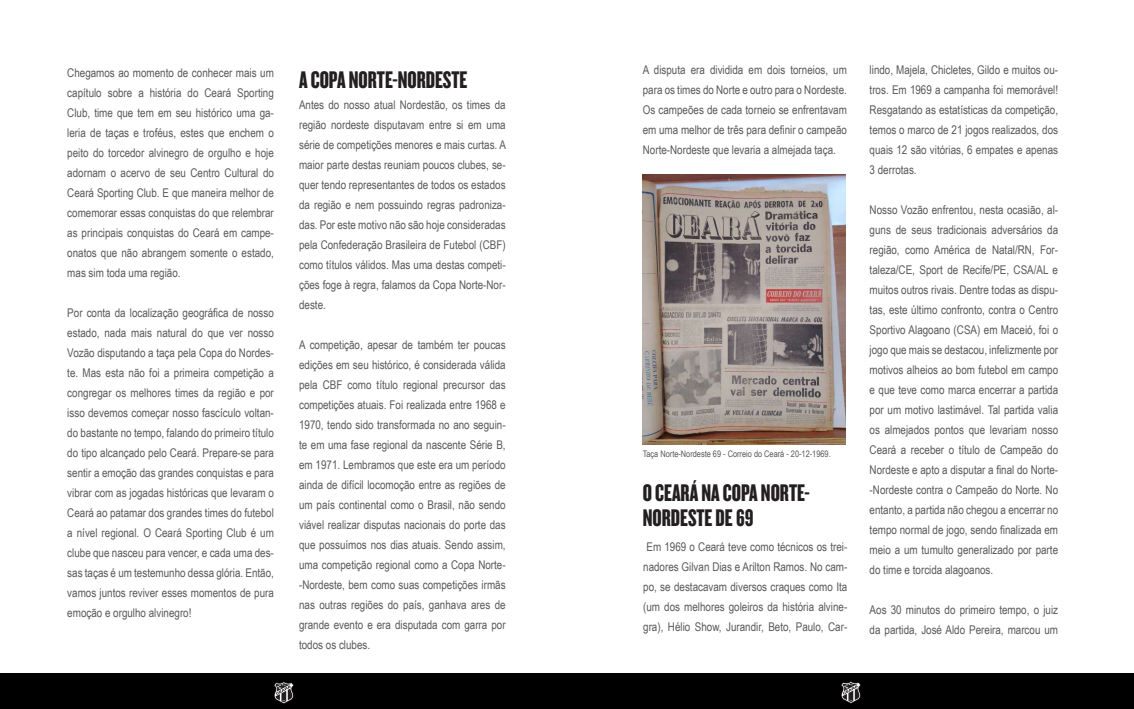
<style>
.page{position:relative;width:1134px;height:709px;background:#fff}
.page>*{position:absolute;margin:0;border:0;box-sizing:border-box;transform-origin:0 0}
.t1{font:25px/25px "Knockout 68 Full Featherwt";color:#231f20}
.t2{font:12px/20px "Arial Narrow";color:#57585a;text-align:justify}
.t3{font:9px "Arial Narrow";color:#57585a}
</style>
<div class="page">
<div style="left:0;top:673px;width:1134px;height:36px;background:#000"></div>
<svg style="left:274px;top:681px;width:20px;height:23px"></svg>
<svg style="left:841px;top:681px;width:20px;height:22px"></svg>
<img style="left:643px;top:174px;width:202px;height:270px">
<p class="t2" style="left:67px;top:62px;width:208px">Chegamos ao momento de conhecer mais um capítulo sobre a história do Ceará Sporting Club, time que tem em seu histórico uma ga&shy;leria de taças e troféus, estes que enchem o peito do torcedor alvinegro de orgulho e hoje adornam o acervo de seu Centro Cultural do Ceará Sporting Club. E que maneira melhor de comemorar essas conquistas do que relembrar as principais conquistas do Ceará em campe&shy;onatos que não abrangem somente o estado, mas sim toda uma região.</p>
<p class="t2" style="left:67px;top:302px;width:208px">Por conta da localização geográfica de nosso estado, nada mais natural do que ver nosso Vozão disputando a taça pela Copa do Nordes&shy;te. Mas esta não foi a primeira competição a congregar os melhores times da região e por isso devemos começar nosso fascículo voltan&shy;do bastante no tempo, falando do primeiro título do tipo alcançado pelo Ceará. Prepare-se para sentir a emoção das grandes conquistas e para vibrar com as jogadas históricas que levaram o Ceará ao patamar dos grandes times do futebol a nível regional. O Ceará Sporting Club é um clube que nasceu para vencer, e cada uma des&shy;sas taças é um testemunho dessa glória. Então, vamos juntos reviver esses momentos de pura emoção e orgulho alvinegro!</p>
<h1 class="t1" style="left:299px;top:67px;width:170px">A COPA NORTE-NORDESTE</h1>
<p class="t2" style="left:299px;top:94px;width:209px">Antes do nosso atual Nordestão, os times da região nordeste disputavam entre si em uma série de competições menores e mais curtas. A maior parte destas reuniam poucos clubes, se&shy;quer tendo representantes de todos os estados da região e nem possuindo regras padroniza&shy;das. Por este motivo não são hoje consideradas pela Confederação Brasileira de Futebol (CBF) como títulos válidos. Mas uma destas competi&shy;ções foge à regra, falamos da Copa Norte-Nor&shy;deste.</p>
<p class="t2" style="left:299px;top:334px;width:208px">A competição, apesar de também ter poucas edições em seu histórico, é considerada válida pela CBF como título regional precursor das competições atuais. Foi realizada entre 1968 e 1970, tendo sido transformada no ano seguin&shy;te em uma fase regional da nascente Série B, em 1971. Lembramos que este era um período ainda de difícil locomoção entre as regiões de um país continental como o Brasil, não sendo viável realizar disputas nacionais do porte das que possuímos nos dias atuais. Sendo assim, uma competição regional como a Copa Norte--Nordeste, bem como suas competições irmãs nas outras regiões do país, ganhava ares de grande evento e era disputada com garra por todos os clubes.</p>
<p class="t2" style="left:643px;top:59px;width:206px">A disputa era dividida em dois torneios, um para os times do Norte e outro para o Nordeste.<br>Os campeões de cada torneio se enfrentavam em uma melhor de três para definir o campeão Norte-Nordeste que levaria a almejada taça.</p>
<p class="t3" style="left:643px;top:447px;width:189px">Taça Norte-Nordeste 69 - Correio do Ceará - 20-12-1969.</p>
<h1 class="t1" style="left:643px;top:480px;width:168px">O CEARÁ NA COPA NORTE-<br>NORDESTE DE 69</h1>
<p class="t2" style="left:643px;top:536px;width:206px">Em 1969 o Ceará teve como técnicos os trei&shy;nadores Gilvan Dias e Arilton Ramos. No cam&shy;po, se destacavam diversos craques como Ita (um dos melhores goleiros da história alvine&shy;gra), Hélio Show, Jurandir, Beto, Paulo, Car-</p>
<p class="t2" style="left:870px;top:59px;width:190px">lindo, Majela, Chicletes, Gildo e muitos ou&shy;tros. Em 1969 a campanha foi memorável!<br>Resgatando as estatísticas da competição, temos o marco de 21 jogos realizados, dos quais 12 são vitórias, 6 empates e apenas 3 derrotas.</p>
<p class="t2" style="left:870px;top:199px;width:190px">Nosso Vozão enfrentou, nesta ocasião, al&shy;guns de seus tradicionais adversários da região, como América de Natal/RN, For&shy;taleza/CE, Sport de Recife/PE, CSA/AL e muitos outros rivais. Dentre todas as dispu&shy;tas, este último confronto, contra o Centro Sportivo Alagoano (CSA) em Maceió, foi o jogo que mais se destacou, infelizmente por motivos alheios ao bom futebol em campo e que teve como marca encerrar a partida por um motivo lastimável. Tal partida valia os almejados pontos que levariam nosso Ceará a receber o título de Campeão do Nordeste e apto a disputar a final do Norte--Nordeste contra o Campeão do Norte. No entanto, a partida não chegou a encerrar no tempo normal de jogo, sendo finalizada em meio a um tumulto generalizado por parte do time e torcida alagoanos.</p>
<p class="t2" style="left:870px;top:599px;width:190px">Aos 30 minutos do primeiro tempo, o juiz da partida, José Aldo Pereira, marcou um</p>
</div>
